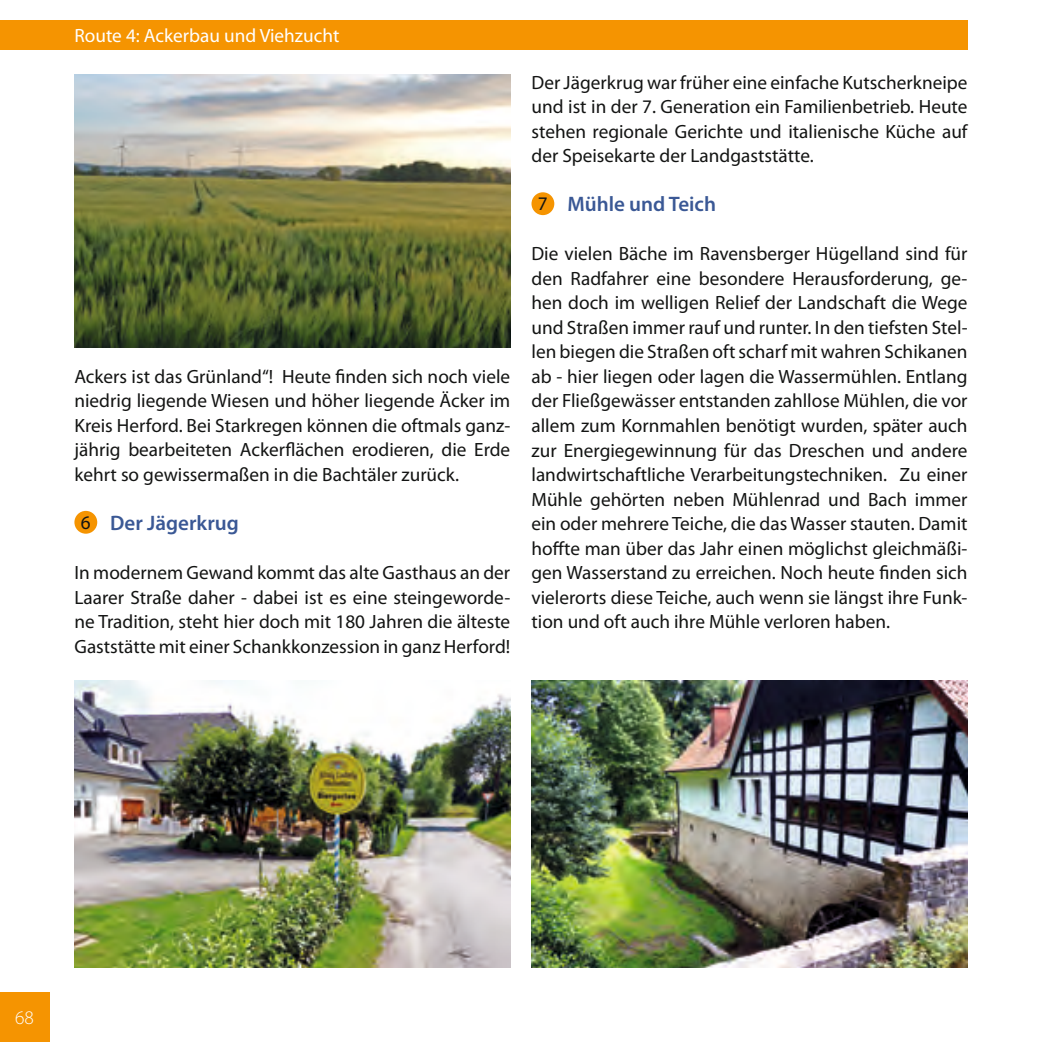
<style>
.page{position:relative;width:1042px;height:1042px;background:#fff}
.page>*{position:absolute;margin:0;border:0;box-sizing:border-box;transform-origin:0 0}
.t1{font:600 21px "Myriad Pro";color:#3a5895}
.t2{font:19.25px/24.5px "Myriad Pro";color:#131413;text-align:justify}
.t3{font:19.25px "Myriad Pro";color:#fff}
.t4{font:300 19.25px "Myriad Pro";color:#fff}
.s1{font-weight:400;font-size:19.25px;color:#131413}
</style>
<div class="page">
<div style="left:74px;top:511px;width:23px;height:23px;background:#f59401;border-radius:50%"></div>
<div style="left:531px;top:192px;width:23px;height:23px;background:#f59401;border-radius:50%"></div>
<div style="left:0;top:992px;width:50px;height:50px;background:#f59401"></div>
<div style="left:0;top:20px;width:967px;height:30px;background:#f59401"></div>
<img style="left:74px;top:74px;width:436px;height:273px">
<img style="left:74px;top:680px;width:436px;height:288px">
<img style="left:531px;top:680px;width:436px;height:288px">
<p class="t3" style="left:74px;top:23px;width:266px">Route 4: Ackerbau und Viehzucht</p>
<p class="t2" style="left:74px;top:364px;width:437px">Ackers ist das Grünland“! Heute finden sich noch viele niedrig liegende Wiesen und höher liegende Äcker im Kreis Herford. Bei Starkregen können die oftmals ganz&shy;jährig bearbeiteten Ackerflächen erodieren, die Erde kehrt so gewissermaßen in die Bachtäler zurück.</p>
<p class="t1" style="left:81px;top:509px;width:160px"><span class="s1">6</span> Der Jägerkrug</p>
<p class="t2" style="left:74px;top:560px;width:437px">In modernem Gewand kommt das alte Gasthaus an der Laarer Straße daher - dabei ist es eine steingeworde&shy;ne Tradition, steht hier doch mit 180 Jahren die älteste Gaststätte mit einer Schankkonzession in ganz Herford!</p>
<p class="t2" style="left:531px;top:70px;width:437px">Der Jägerkrug war früher eine einfache Kutscherkneipe und ist in der 7. Generation ein Familienbetrieb. Heute stehen regionale Gerichte und italienische Küche auf der Speisekarte der Landgaststätte.</p>
<p class="t1" style="left:538px;top:191px;width:180px"><span class="s1">7</span> Mühle und Teich</p>
<p class="t2" style="left:531px;top:241px;width:438px">Die vielen Bäche im Ravensberger Hügelland sind für den Radfahrer eine besondere Herausforderung, ge&shy;hen doch im welligen Relief der Landschaft die Wege und Straßen immer rauf und runter. In den tiefsten Stel&shy;len biegen die Straßen oft scharf mit wahren Schikanen ab - hier liegen oder lagen die Wassermühlen. Entlang der Fließgewässer entstanden zahllose Mühlen, die vor allem zum Kornmahlen benötigt wurden, später auch zur Energiegewinnung für das Dreschen und andere landwirtschaftliche Verarbeitungstechniken. Zu einer Mühle gehörten neben Mühlenrad und Bach immer ein oder mehrere Teiche, die das Wasser stauten. Damit hoffte man über das Jahr einen möglichst gleichmäßi&shy;gen Wasserstand zu erreichen. Noch heute finden sich vielerorts diese Teiche, auch wenn sie längst ihre Funk&shy;tion und oft auch ihre Mühle verloren haben.</p>
<p class="t4" style="left:15px;top:1006px;width:20px">68</p>
</div>
